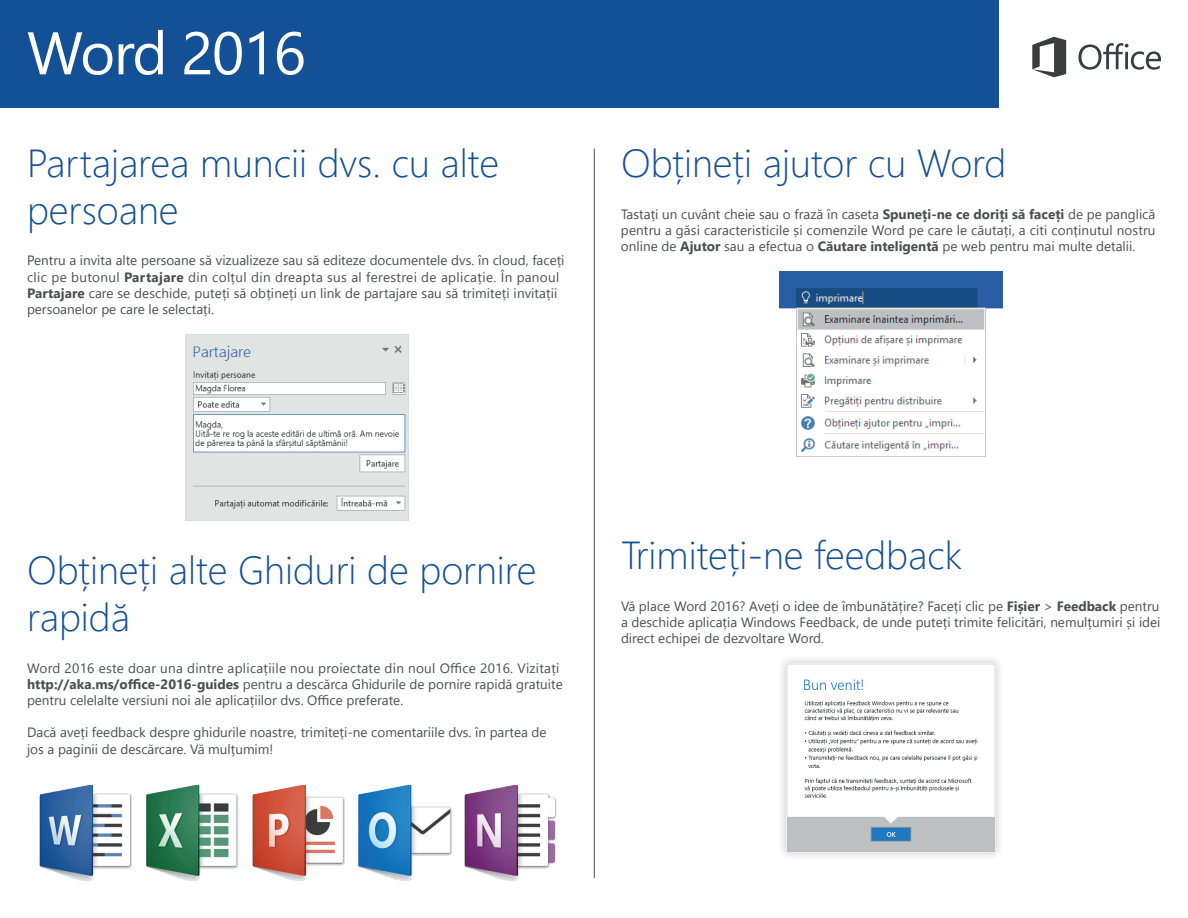
<style>
.page{position:relative;width:1188px;height:918px;background:#fff}
.page>*{position:absolute;margin:0;border:0;box-sizing:border-box;transform-origin:0 0}
.t1{font:60px "Segoe UI";letter-spacing:-.025em;color:#fff}
.t2{font:300 39px/46.8px "Segoe UI";color:#145095}
.t3{font:13.5px/16.2px "Segoe UI";color:#4c4e4e}
.s1{font-weight:700}
</style>
<div class="page">
<div style="left:0;top:0;width:999px;height:108px;background:#145095"></div>
<svg style="left:1078px;top:43px;width:83px;height:27px"></svg>
<svg style="left:1032px;top:37px;width:34px;height:40px"></svg>
<img style="left:39px;top:784px;width:518px;height:97px">
<hr style="left:594px;top:148px;width:1px;height:730px;background:#4c4e4e">
<div style="left:777px;top:654px;width:228px;height:207px;background:#231f20;opacity:.25"></div>
<img style="left:786px;top:663px;width:210px;height:189px">
<img style="left:780px;top:271px;width:222px;height:186px">
<img style="left:187px;top:336px;width:220px;height:183px">
<div style="left:185px;top:334px;width:224px;height:187px;border:1px solid #cfdff0"></div>
<h1 class="t1" style="left:27px;top:5px;width:280px">Word 2016</h1>
<h2 class="t2" style="left:27px;top:138px;width:474px">Partajarea muncii dvs. cu alte persoane</h2>
<p class="t3" style="left:27px;top:252px;width:539px">Pentru a invita alte persoane să vizualizeze sau să editeze documentele dvs. în cloud, faceți clic pe butonul <span class="s1">Partajare</span> din colțul din dreapta sus al ferestrei de aplicație. În panoul <span class="s1">Partajare</span> care se deschide, puteți să obțineți un link de partajare sau să trimiteți invitații persoanelor pe care le selectați.</p>
<h2 class="t2" style="left:621px;top:138px;width:387px">Obțineți ajutor cu Word</h2>
<p class="t3" style="left:621px;top:205px;width:536px;text-align:justify">Tastați un cuvânt cheie sau o frază în caseta <span class="s1">Spuneți-ne ce doriți să faceți</span> de pe panglică pentru a găsi caracteristicile și comenzile Word pe care le căutați, a citi conținutul nostru online de <span class="s1">Ajutor</span> sau a efectua o <span class="s1">Căutare inteligentă</span> pe web pentru mai multe detalii.</p>
<h2 class="t2" style="left:27px;top:545px;width:511px">Obțineți alte Ghiduri de pornire rapidă</h2>
<p class="t3" style="left:27px;top:659px;width:537px">Word 2016 este doar una dintre aplicațiile nou proiectate din noul Office 2016. Vizitați <span class="s1">http://aka.ms/office-2016-guides</span> pentru a descărca Ghidurile de pornire rapidă gratuite pentru celelalte versiuni noi ale aplicațiilor dvs. Office preferate.</p>
<p class="t3" style="left:27px;top:724px;width:521px">Dacă aveți feedback despre ghidurile noastre, trimiteți-ne comentariile dvs. în partea de jos a paginii de descărcare. Vă mulțumim!</p>
<h2 class="t2" style="left:621px;top:530px;width:343px">Trimiteți-ne feedback</h2>
<p class="t3" style="left:621px;top:597px;width:541px;text-align:justify">Vă place Word 2016? Aveți o idee de îmbunătățire? Faceți clic pe <span class="s1">Fișier</span> &gt; <span class="s1">Feedback</span> pentru a deschide aplicația Windows Feedback, de unde puteți trimite felicitări, nemulțumiri și idei direct echipei de dezvoltare Word.</p>
</div>
